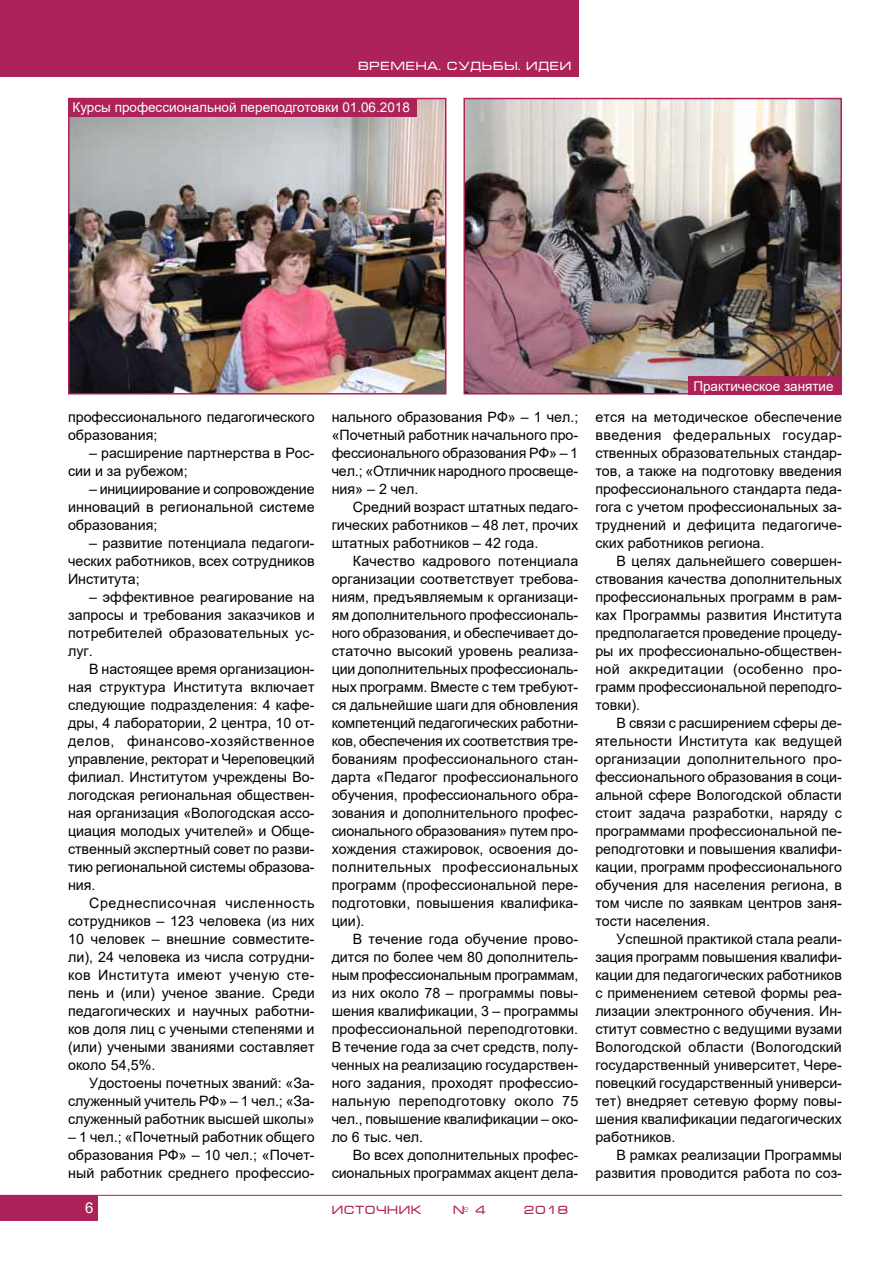
<style>
.page{position:relative;width:893px;height:1263px;background:#fff}
.page>*{position:absolute;margin:0;border:0;box-sizing:border-box;transform-origin:0 0}
.t1{font:15px "Arial";color:#fff}
.t2{font:14.25px/18px "Arial";color:#000;text-align:justify}
.t3{font:13.5px "Arial";color:#fff}
.t4{font:12px "Micra";color:#fff}
.t5{font:12px "Micra";color:#ad2259}
</style>
<div class="page">
<div style="left:0;top:1195px;width:98px;height:26px;background:#ad2259"></div>
<hr style="left:0;top:1195px;width:842px;height:1px;background:#ad2259">
<div style="left:0;top:0;width:578px;height:77px;background:#ad2259"></div>
<img style="left:466px;top:101px;width:373px;height:290px">
<div style="left:463px;top:98px;width:379px;height:296px;border:2px solid #ad2259"></div>
<img style="left:71px;top:101px;width:372px;height:290px">
<div style="left:68px;top:98px;width:378px;height:296px;border:2px solid #ad2259"></div>
<div style="left:68px;top:98px;width:349px;height:19px;background:#ad2259"></div>
<div style="left:689px;top:376px;width:153px;height:19px;background:#ad2259"></div>
<p class="t4" style="left:358px;top:60px;width:215px">Времена. судьбы. идеи</p>
<p class="t3" style="left:73px;top:98px;width:339px">Курсы профессиональной переподготовки 01.06.2018</p>
<p class="t2" style="left:68px;top:408px;width:248px">профессионального педагогического образования;</p>
<p class="t2" style="left:68px;top:444px;width:248px;text-indent:21px">– расширение партнерства в Рос&shy;сии и за рубежом;</p>
<p class="t2" style="left:68px;top:480px;width:248px;text-indent:21px">– инициирование и сопровождение инноваций в региональной системе образования;</p>
<p class="t2" style="left:68px;top:534px;width:248px;text-indent:21px">– развитие потенциала педагоги&shy;ческих работников, всех сотрудников Института;</p>
<p class="t2" style="left:68px;top:588px;width:248px;text-indent:21px">– эффективное реагирование на запросы и требования заказчиков и потребителей образовательных ус&shy;луг.</p>
<p class="t2" style="left:68px;top:660px;width:248px;text-indent:21px">В настоящее время организацион&shy;ная структура Института включает следующие подразделения: 4 кафе&shy;дры, 4 лаборатории, 2 центра, 10 от&shy;делов, финансово-хозяйственное управление, ректорат и Череповецкий филиал. Институтом учреждены Во&shy;логодская региональная обществен&shy;ная организация «Вологодская ассо&shy;циация молодых учителей» и Обще&shy;ственный экспертный совет по разви&shy;тию региональной системы образова&shy;ния.</p>
<p class="t2" style="left:68px;top:894px;width:248px;text-indent:21px">Среднесписочная численность сотрудников – 123 человека (из них 10 человек – внешние совместите&shy;ли), 24 человека из числа сотрудни&shy;ков Института имеют ученую сте&shy;пень и (или) ученое звание. Среди педагогических и научных работни&shy;ков доля лиц с учеными степенями и (или) учеными званиями составляет около 54,5%.</p>
<p class="t2" style="left:68px;top:1074px;width:248px;text-indent:21px">Удостоены почетных званий: «За&shy;служенный учитель РФ» – 1 чел.; «За&shy;служенный работник высшей школы»</p>
<p class="t2" style="left:68px;top:1128px;width:248px">– 1 чел.; «Почетный работник общего образования РФ» – 10 чел.; «Почет&shy;ный работник среднего профессио-</p>
<p class="t2" style="left:332px;top:408px;width:248px">нального образования РФ» – 1 чел.; «Почетный работник начального про&shy;фессионального образования РФ» – 1 чел.; «Отличник народного просвеще&shy;ния» – 2 чел.</p>
<p class="t2" style="left:332px;top:498px;width:248px;text-indent:21px">Средний возраст штатных педаго&shy;гических работников – 48 лет, прочих штатных работников – 42 года.</p>
<p class="t2" style="left:332px;top:552px;width:248px;text-indent:21px">Качество кадрового потенциала организации соответствует требова&shy;ниям, предъявляемым к организаци&shy;ям дополнительного профессиональ&shy;ного образования, и обеспечивает до&shy;статочно высокий уровень реализа&shy;ции дополнительных профессиональ&shy;ных программ. Вместе с тем требуют&shy;ся дальнейшие шаги для обновления компетенций педагогических работни&shy;ков, обеспечения их соответствия тре&shy;бованиям профессионального стан&shy;дарта «Педагог профессионального обучения, профессионального обра&shy;зования и дополнительного профес&shy;сионального образования» путем про&shy;хождения стажировок, освоения до&shy;полнительных профессиональных программ (профессиональной пере&shy;подготовки, повышения квалифика&shy;ции).</p>
<p class="t2" style="left:332px;top:930px;width:248px;text-indent:21px">В течение года обучение прово&shy;дится по более чем 80 дополнитель&shy;ным профессиональным программам, из них около 78 – программы повы&shy;шения квалификации, 3 – программы профессиональной переподготовки.<br>В течение года за счет средств, полу&shy;ченных на реализацию государствен&shy;ного задания, проходят профессио&shy;нальную переподготовку около 75 чел., повышение квалификации – око&shy;ло 6 тыс. чел.</p>
<p class="t2" style="left:332px;top:1146px;width:248px;text-align:right">Во всех дополнительных профес&shy;сиональных программах акцент дела-</p>
<p class="t1" style="left:85px;top:1198px;width:10px">6</p>
<p class="t5" style="left:332px;top:1203px;width:92px">ИСТОЧНИК</p>
<p class="t5" style="left:453px;top:1203px;width:35px">№ 4</p>
<p class="t5" style="left:524px;top:1203px;width:46px">2018</p>
<p class="t3" style="left:693px;top:376px;width:142px">Практическое занятие</p>
<p class="t2" style="left:595px;top:408px;width:248px">ется на методическое обеспечение введения федеральных государ&shy;ственных образовательных стандар&shy;тов, а также на подготовку введения профессионального стандарта педа&shy;гога с учетом профессиональных за&shy;труднений и дефицита педагогиче&shy;ских работников региона.</p>
<p class="t2" style="left:595px;top:551px;width:248px;text-indent:21px">В целях дальнейшего совершен&shy;ствования качества дополнительных профессиональных программ в рам&shy;ках Программы развития Института предполагается проведение процеду&shy;ры их профессионально-обществен&shy;ной аккредитации (особенно про&shy;грамм профессиональной переподго&shy;товки).</p>
<p class="t2" style="left:595px;top:713px;width:248px;text-indent:21px">В связи с расширением сферы де&shy;ятельности Института как ведущей организации дополнительного про&shy;фессионального образования в соци&shy;альной сфере Вологодской области стоит задача разработки, наряду с программами профессиональной пе&shy;реподготовки и повышения квалифи&shy;кации, программ профессионального обучения для населения региона, в том числе по заявкам центров заня&shy;тости населения.</p>
<p class="t2" style="left:595px;top:929px;width:248px;text-indent:21px">Успешной практикой стала реали&shy;зация программ повышения квалифи&shy;кации для педагогических работников с применением сетевой формы реа&shy;лизации электронного обучения. Ин&shy;ститут совместно с ведущими вузами Вологодской области (Вологодский государственный университет, Чере&shy;повецкий государственный универси&shy;тет) внедряет сетевую форму повы&shy;шения квалификации педагогических работников.</p>
<p class="t2" style="left:595px;top:1145px;width:248px;text-align:right">В рамках реализации Программы развития проводится работа по соз-</p>
</div>
